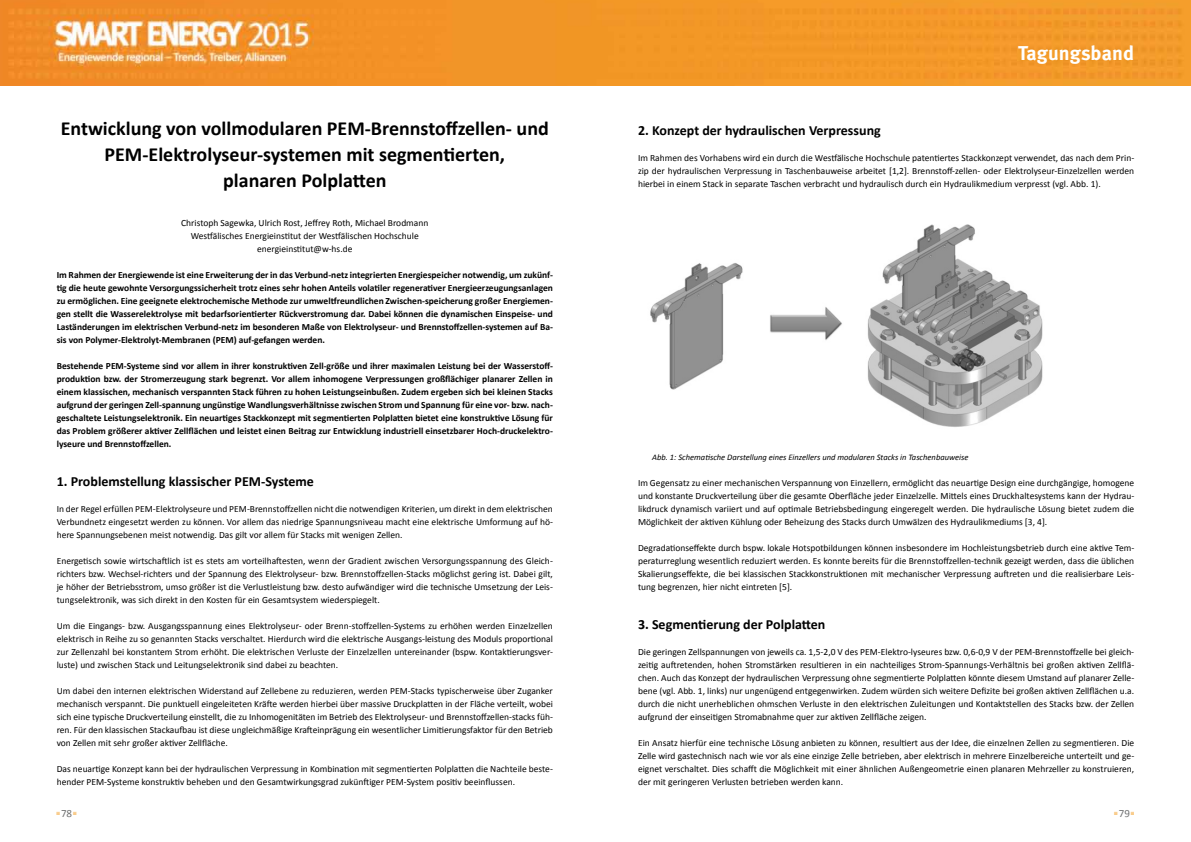
<style>
.page{position:relative;width:1191px;height:842px;background:#fff}
.page>*{position:absolute;margin:0;border:0;box-sizing:border-box;transform-origin:0 0}
.t1{font:35.5px "JD LED3";color:#f49f25}
.t2{font:700 20px/26px "Calibri";color:#000;text-align:center}
.t3{font:20px "Meta Bold LF";letter-spacing:.005em;color:#fff}
.t4{font:700 14px "Calibri";color:#000}
.t5{font:11px "Calibri";color:#707172}
.t6{font:9.5px/13px "Calibri";color:#000;text-align:justify}
.t7{font:700 9.5px/13px "Calibri";color:#000;text-align:justify}
.t8{font:italic 8.5px "Calibri";color:#000}
</style>
<div class="page">
<img style="left:0;top:0;width:1191px;height:85px">
<img style="left:650px;top:224px;width:393px;height:203px">
<h2 class="t2" style="left:61px;top:115px;width:489px">Entwicklung von vollmodularen PEM-Brennstoffzellen- und<br>PEM-Elektrolyseur-systemen mit segmentierten,<br>planaren Polplatten</h2>
<p class="t6" style="left:181px;top:216px;width:249px;text-align:center">Christoph Sagewka, Ulrich Rost, Jeffrey Roth, Michael Brodmann<br>Westfälisches Energieinstitut der Westfälischen Hochschule energieinstitut@w-hs.de</p>
<p class="t7" style="left:57px;top:268px;width:498px">Im Rahmen der Energiewende ist eine Erweiterung der in das Verbund-netz integrierten Energiespeicher notwendig, um zukünf&shy;tig die heute gewohnte Versorgungssicherheit trotz eines sehr hohen Anteils volatiler regenerativer Energieerzeugungsanlagen zu ermöglichen. Eine geeignete elektrochemische Methode zur umweltfreundlichen Zwischen-speicherung großer Energiemen&shy;gen stellt die Wasserelektrolyse mit bedarfsorientierter Rückverstromung dar. Dabei können die dynamischen Einspeise- und Laständerungen im elektrischen Verbund-netz im besonderen Maße von Elektrolyseur- und Brennstoffzellen-systemen auf Ba&shy;sis von Polymer-Elektrolyt-Membranen (PEM) auf-gefangen werden.</p>
<p class="t7" style="left:57px;top:359px;width:498px">Bestehende PEM-Systeme sind vor allem in ihrer konstruktiven Zell-größe und ihrer maximalen Leistung bei der Wasserstoff&shy;produktion bzw. der Stromerzeugung stark begrenzt. Vor allem inhomogene Verpressungen großflächiger planarer Zellen in einem klassischen, mechanisch verspannten Stack führen zu hohen Leistungseinbußen. Zudem ergeben sich bei kleinen Stacks aufgrund der geringen Zell-spannung ungünstige Wandlungsverhältnisse zwischen Strom und Spannung für eine vor- bzw. nach&shy;geschaltete Leistungselektronik. Ein neuartiges Stackkonzept mit segmentierten Polplatten bietet eine konstruktive Lösung für das Problem größerer aktiver Zellflächen und leistet einen Beitrag zur Entwicklung industriell einsetzbarer Hoch-druckelektro&shy;lyseure und Brennstoffzellen.</p>
<h3 class="t4" style="left:57px;top:473px;width:259px">1. Problemstellung klassischer PEM-Systeme</h3>
<p class="t6" style="left:57px;top:502px;width:498px">In der Regel erfüllen PEM-Elektrolyseure und PEM-Brennstoffzellen nicht die notwendigen Kriterien, um direkt in dem elektrischen Verbundnetz eingesetzt werden zu können. Vor allem das niedrige Spannungsniveau macht eine elektrische Umformung auf hö&shy;here Spannungsebenen meist notwendig. Das gilt vor allem für Stacks mit wenigen Zellen.</p>
<p class="t6" style="left:57px;top:554px;width:498px">Energetisch sowie wirtschaftlich ist es stets am vorteilhaftesten, wenn der Gradient zwischen Versorgungsspannung des Gleich&shy;richters bzw. Wechsel-richters und der Spannung des Elektrolyseur- bzw. Brennstoffzellen-Stacks möglichst gering ist. Dabei gilt, je höher der Betriebsstrom, umso größer ist die Verlustleistung bzw. desto aufwändiger wird die technische Umsetzung der Leis&shy;tungselektronik, was sich direkt in den Kosten für ein Gesamtsystem wiederspiegelt.</p>
<p class="t6" style="left:57px;top:619px;width:498px">Um die Eingangs- bzw. Ausgangsspannung eines Elektrolyseur- oder Brenn-stoffzellen-Systems zu erhöhen werden Einzelzellen elektrisch in Reihe zu so genannten Stacks verschaltet. Hierdurch wird die elektrische Ausgangs-leistung des Moduls proportional zur Zellenzahl bei konstantem Strom erhöht. Die elektrischen Verluste der Einzelzellen untereinander (bspw. Kontaktierungsver&shy;luste) und zwischen Stack und Leitungselektronik sind dabei zu beachten.</p>
<p class="t6" style="left:57px;top:684px;width:498px">Um dabei den internen elektrischen Widerstand auf Zellebene zu reduzieren, werden PEM-Stacks typischerweise über Zuganker mechanisch verspannt. Die punktuell eingeleiteten Kräfte werden hierbei über massive Druckplatten in der Fläche verteilt, wobei sich eine typische Druckverteilung einstellt, die zu Inhomogenitäten im Betrieb des Elektrolyseur- und Brennstoffzellen-stacks füh&shy;ren. Für den klassischen Stackaufbau ist diese ungleichmäßige Krafteinprägung ein wesentlicher Limitierungsfaktor für den Betrieb von Zellen mit sehr großer aktiver Zellfläche.</p>
<p class="t6" style="left:57px;top:762px;width:498px">Das neuartige Konzept kann bei der hydraulischen Verpressung in Kombination mit segmentierten Polplatten die Nachteile beste&shy;hender PEM-Systeme konstruktiv beheben und den Gesamtwirkungsgrad zukünftiger PEM-System positiv beeinflussen.</p>
<h2 class="t3" style="left:1018px;top:41px;width:118px">Tagungsband</h2>
<h3 class="t4" style="left:638px;top:122px;width:244px">2. Konzept der hydraulischen Verpressung</h3>
<p class="t6" style="left:638px;top:151px;width:498px">Im Rahmen des Vorhabens wird ein durch die Westfälische Hochschule patentiertes Stackkonzept verwendet, das nach dem Prin&shy;zip der hydraulischen Verpressung in Taschenbauweise arbeitet [1,2]. Brennstoff-zellen- oder Elektrolyseur-Einzelzellen werden hierbei in einem Stack in separate Taschen verbracht und hydraulisch durch ein Hydraulikmedium verpresst (vgl. Abb. 1).</p>
<p class="t8" style="left:652px;top:452px;width:318px">Abb. 1: Schematische Darstellung eines Einzellers und modularen Stacks in Taschenbauweise</p>
<p class="t6" style="left:638px;top:476px;width:498px">Im Gegensatz zu einer mechanischen Verspannung von Einzellern, ermöglicht das neuartige Design eine durchgängige, homogene und konstante Druckverteilung über die gesamte Oberfläche jeder Einzelzelle. Mittels eines Druckhaltesystems kann der Hydrau&shy;likdruck dynamisch variiert und auf optimale Betriebsbedingung eingeregelt werden. Die hydraulische Lösung bietet zudem die Möglichkeit der aktiven Kühlung oder Beheizung des Stacks durch Umwälzen des Hydraulikmediums [3, 4].</p>
<p class="t6" style="left:638px;top:541px;width:498px">Degradationseffekte durch bspw. lokale Hotspotbildungen können insbesondere im Hochleistungsbetrieb durch eine aktive Tem&shy;peraturreglung wesentlich reduziert werden. Es konnte bereits für die Brennstoffzellen-technik gezeigt werden, dass die üblichen Skalierungseffekte, die bei klassischen Stackkonstruktionen mit mechanischer Verpressung auftreten und die realisierbare Leis&shy;tung begrenzen, hier nicht eintreten [5].</p>
<h3 class="t4" style="left:638px;top:616px;width:189px">3. Segmentierung der Polplatten</h3>
<p class="t6" style="left:638px;top:645px;width:498px">Die geringen Zellspannungen von jeweils ca. 1,5-2,0 V des PEM-Elektro-lyseures bzw. 0,6-0,9 V der PEM-Brennstoffzelle bei gleich&shy;zeitig auftretenden, hohen Stromstärken resultieren in ein nachteiliges Strom-Spannungs-Verhältnis bei großen aktiven Zellflä&shy;chen. Auch das Konzept der hydraulischen Verpressung ohne segmentierte Polplatten könnte diesem Umstand auf planarer Zelle&shy;bene (vgl. Abb. 1, links) nur ungenügend entgegenwirken. Zudem würden sich weitere Defizite bei großen aktiven Zellflächen u.a. durch die nicht unerheblichen ohmschen Verluste in den elektrischen Zuleitungen und Kontaktstellen des Stacks bzw. der Zellen aufgrund der einseitigen Stromabnahme quer zur aktiven Zellfläche zeigen.</p>
<p class="t6" style="left:638px;top:736px;width:498px">Ein Ansatz hierfür eine technische Lösung anbieten zu können, resultiert aus der Idee, die einzelnen Zellen zu segmentieren. Die Zelle wird gastechnisch nach wie vor als eine einzige Zelle betrieben, aber elektrisch in mehrere Einzelbereiche unterteilt und ge&shy;eignet verschaltet. Dies schafft die Möglichkeit mit einer ähnlichen Außengeometrie einen planaren Mehrzeller zu konstruieren, der mit geringeren Verlusten betrieben werden kann.</p>
<p class="t5" style="left:61px;top:807px;width:13px">78</p>
<h1 class="t1" style="left:1113px;top:788px;width:24px">. .</h1>
<p class="t5" style="left:1118px;top:807px;width:13px">79</p>
<h1 class="t1" style="left:55px;top:788px;width:24px">. .</h1>
</div>
